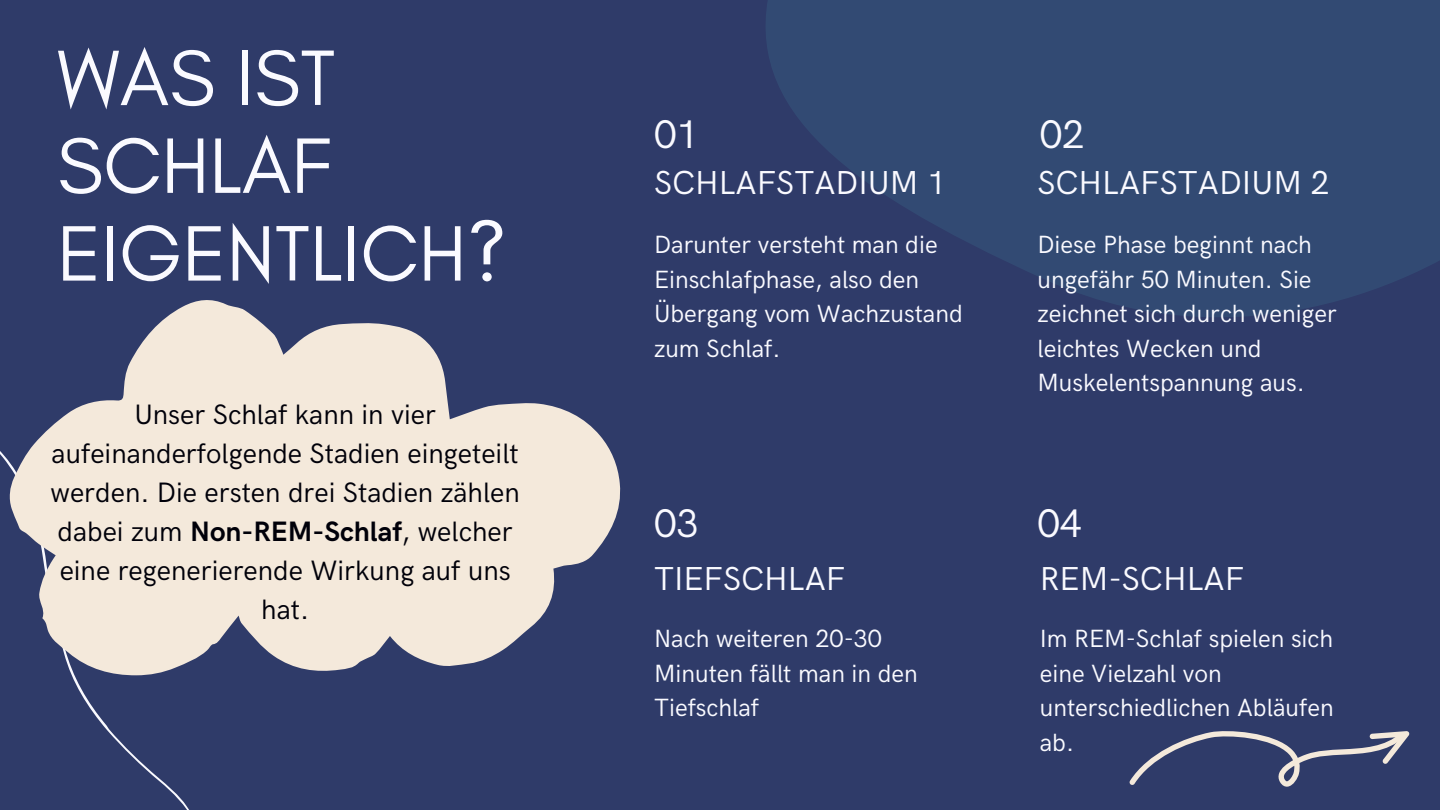
<style>
.page{position:relative;width:1440px;height:810px;background:#2f3b69}
.page>*{position:absolute;margin:0;border:0;box-sizing:border-box;transform-origin:0 0}
.t1{font:80px/87.8px "Glacial Indifference";color:#fafaff}
.t2{font:40px "HK Grotesk";color:#fafaff}
.t3{font:33.3px "HK Grotesk";color:#fafaff}
.t4{font:28.1px/39px "HK Grotesk";color:#000009;text-align:center}
.t5{font:25px/34.5px "HK Grotesk";color:#fafaff}
.s1{font-weight:700}
</style>
<div class="page">
<svg style="left:124px;top:300px;width:497px;height:371px;fill:#f4e9db"></svg>
<svg style="left:1129px;top:731px;width:280px;height:56px"></svg>
<img style="left:0;top:381px;width:288px;height:429px">
<img style="left:766px;top:0;width:674px;height:317px">
<p class="t1" style="left:57px;top:33px;width:451px">WAS IST<br>SCHLAF<br>EIGENTLICH?</p>
<p class="t4" style="left:51px;top:396px;width:471px">Unser Schlaf kann in vier aufeinanderfolgende Stadien eingeteilt werden. Die ersten drei Stadien zählen dabei zum <span class="s1">Non-REM-Schlaf</span>, welcher eine regenerierende Wirkung auf uns hat.</p>
<p class="t2" style="left:654px;top:112px;width:47px">01</p>
<p class="t3" style="left:654px;top:164px;width:294px">SCHLAFSTADIUM 1</p>
<p class="t5" style="left:654px;top:228px;width:310px">Darunter versteht man die<br>Einschlafphase, also den<br>Übergang vom Wachzustand zum Schlaf.</p>
<p class="t2" style="left:654px;top:501px;width:47px">03</p>
<p class="t3" style="left:654px;top:560px;width:193px">TIEFSCHLAF</p>
<p class="t5" style="left:654px;top:622px;width:265px">Nach weiteren 20-30<br>Minuten fällt man in den<br>Tiefschlaf</p>
<p class="t2" style="left:1040px;top:112px;width:47px">02</p>
<p class="t3" style="left:1037px;top:164px;width:294px">SCHLAFSTADIUM 2</p>
<p class="t5" style="left:1037px;top:228px;width:301px">Diese Phase beginnt nach ungefähr 50 Minuten. Sie zeichnet sich durch weniger leichtes Wecken und<br>Muskelentspannung aus.</p>
<p class="t2" style="left:1037px;top:501px;width:47px">04</p>
<p class="t3" style="left:1040px;top:560px;width:206px">REM-SCHLAF</p>
<p class="t5" style="left:1040px;top:622px;width:296px">Im REM-Schlaf spielen sich eine Vielzahl von unterschiedlichen Abläufen ab.</p>
</div>
